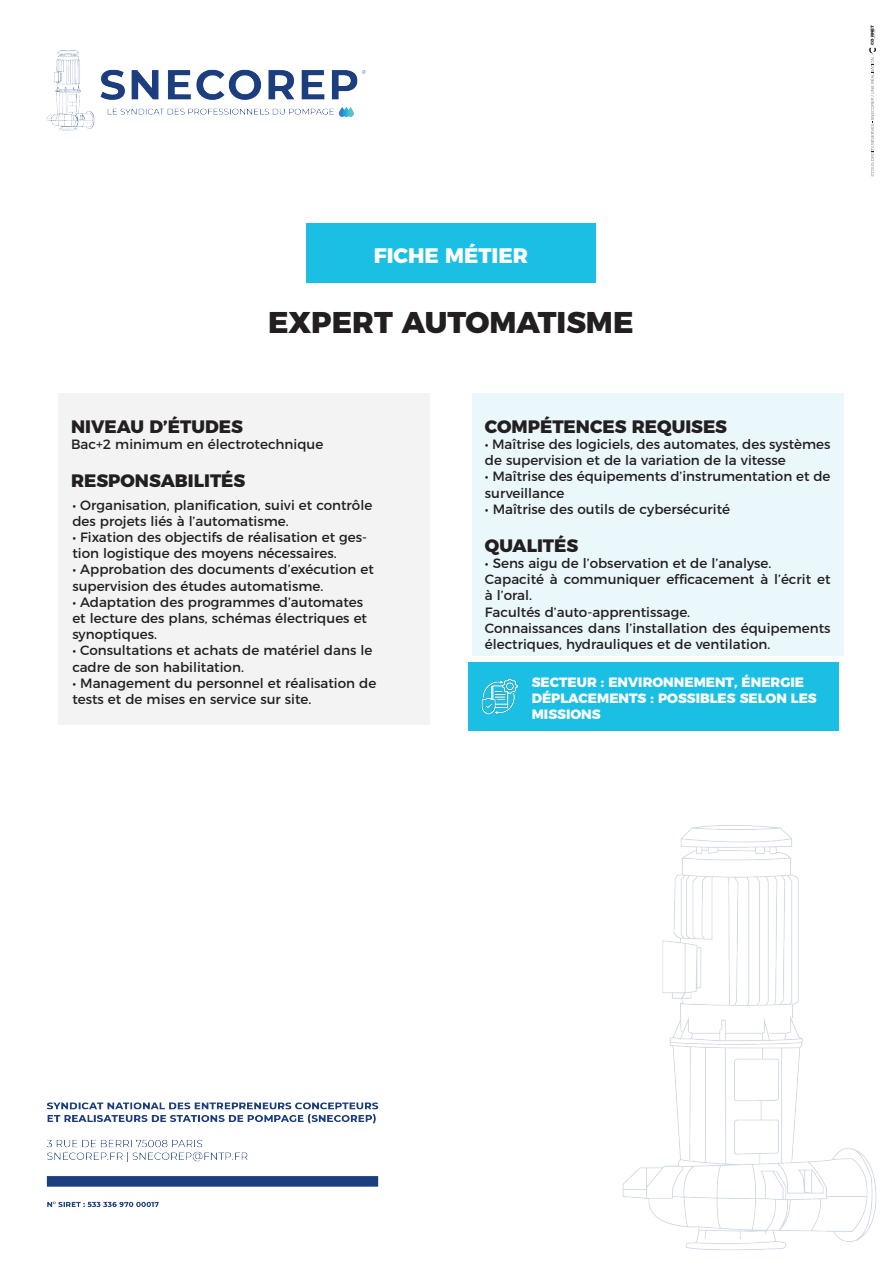
<style>
.page{position:relative;width:893px;height:1263px;background:#fff}
.page>*{position:absolute;margin:0;border:0;box-sizing:border-box;transform-origin:0 0}
.t1{font:800 30px "Montserrat";color:#231f20}
.t2{font:800 21px "Montserrat";color:#fff}
.t3{font:800 18px "Montserrat";color:#231f20}
.t4{font:13.5px/16.2px "Montserrat";color:#231f20}
.t5{font:800 13.5px/16.2px "Montserrat";color:#fff}
.t6{font:800 4.05px "Montserrat";color:#1c1c1c;scale:1.06 1}
</style>
<div class="page">
<img style="left:46px;top:47px;width:831px;height:1203px">
<p class="t6" style="left:869px;top:45px;width:21px;rotate:-90deg">CO RNET</p>
<p class="t2" style="left:374px;top:238px;width:156px">FICHE MÉTIER</p>
<p class="t1" style="left:268px;top:298px;width:367px">EXPERT AUTOMATISME</p>
<p class="t3" style="left:71px;top:412px;width:173px">NIVEAU D’ÉTUDES</p>
<p class="t4" style="left:71px;top:435px;width:254px">Bac+2 minimum en électrotechnique</p>
<p class="t3" style="left:71px;top:466px;width:176px">RESPONSABILITÉS</p>
<p class="t4" style="left:72px;top:495px;width:301px">• Organisation, planification, suivi et contrôle des projets liés à l’automatisme.</p>
<p class="t4" style="left:72px;top:528px;width:296px">• Fixation des objectifs de réalisation et ges&shy;tion logistique des moyens nécessaires.</p>
<p class="t4" style="left:72px;top:560px;width:303px">• Approbation des documents d’exécution et supervision des études automatisme.</p>
<p class="t4" style="left:72px;top:593px;width:296px">• Adaptation des programmes d’automates et lecture des plans, schémas électriques et synoptiques.</p>
<p class="t4" style="left:72px;top:641px;width:301px">• Consultations et achats de matériel dans le cadre de son habilitation.</p>
<p class="t4" style="left:72px;top:674px;width:305px">• Management du personnel et réalisation de tests et de mises en service sur site.</p>
<p class="t3" style="left:485px;top:412px;width:244px">COMPÉTENCES REQUISES</p>
<p class="t4" style="left:485px;top:435px;width:347px">• Maîtrise des logiciels, des automates, des systèmes de supervision et de la variation de la vitesse</p>
<p class="t4" style="left:485px;top:467px;width:347px">• Maîtrise des équipements d’instrumentation et de surveillance</p>
<p class="t4" style="left:485px;top:500px;width:247px">• Maîtrise des outils de cybersécurité</p>
<p class="t3" style="left:485px;top:530px;width:95px">QUALITÉS</p>
<p class="t4" style="left:485px;top:554px;width:288px">• Sens aigu de l’observation et de l’analyse.</p>
<p class="t4" style="left:485px;top:570px;width:347px">Capacité à communiquer efficacement à l’écrit et à l’oral.</p>
<p class="t4" style="left:485px;top:602px;width:207px">Facultés d’auto-apprentissage.</p>
<p class="t4" style="left:485px;top:619px;width:347px">Connaissances dans l’installation des équipements électriques, hydrauliques et de ventilation.</p>
<p class="t5" style="left:532px;top:673px;width:274px">SECTEUR : ENVIRONNEMENT, ÉNERGIE</p>
<p class="t5" style="left:532px;top:689px;width:286px">DÉPLACEMENTS : POSSIBLES SELON LES<br>MISSIONS</p>
</div>
